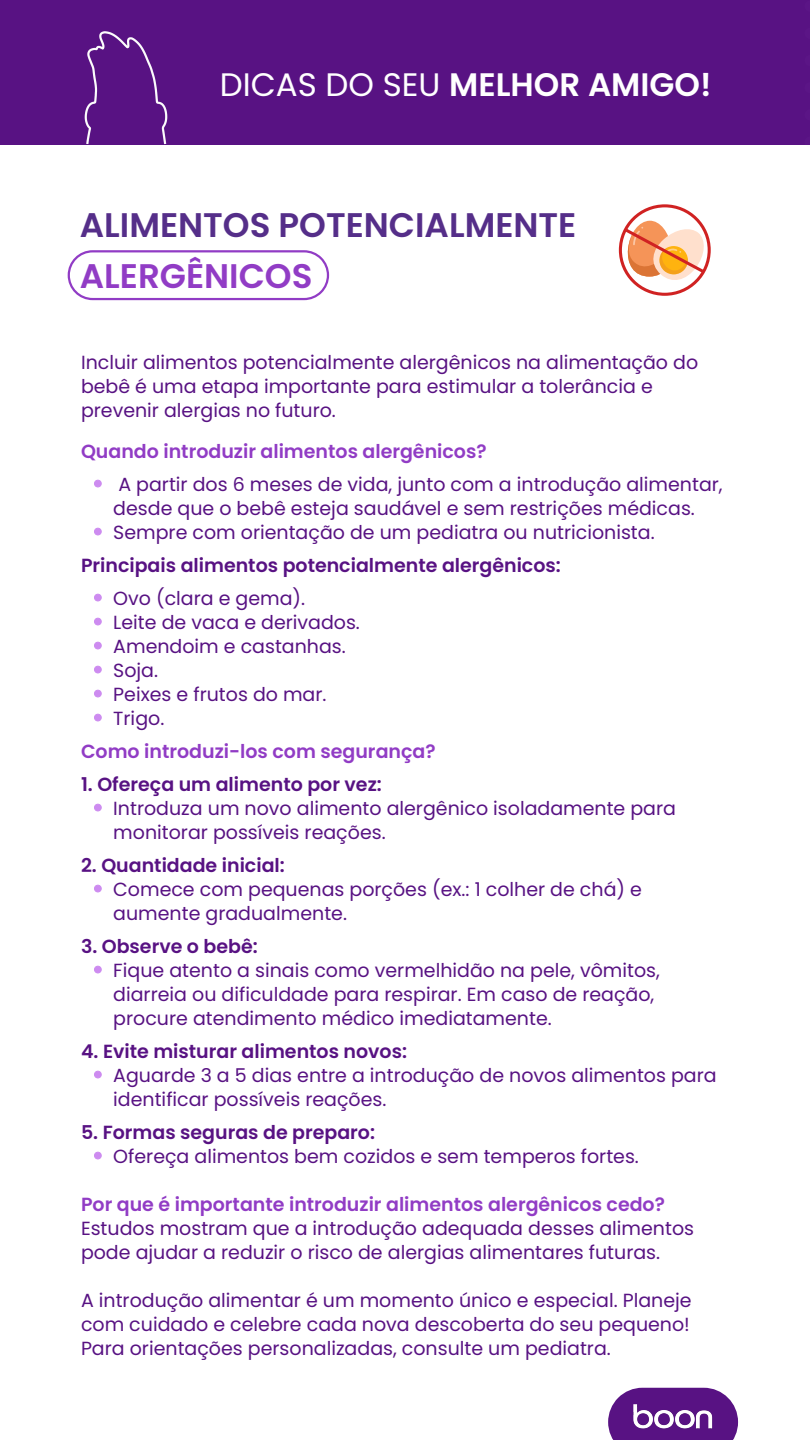
<style>
.page{position:relative;width:810px;height:1440px;background:#fff}
.page>*{position:absolute;margin:0;border:0;box-sizing:border-box;transform-origin:0 0}
.t1{font:600 34.1px/51px "Poppins";color:#552e89}
.t2{font:600 32.5px "Poppins";color:#fff}
.t3{font:19px/24px "Poppins";color:#581283}
.t4{font:600 19px "Poppins";color:#581283}
.t5{font:600 19px "Poppins";color:#913cc5}
.s1{font-weight:400}
.s2{color:#913cc5}
</style>
<div class="page">
<svg style="left:68px;top:250px;width:261px;height:50px"></svg>
<div style="left:0;top:0;width:810px;height:144px;background:#581283"></div>
<img style="left:84px;top:31px;width:84px;height:113px">
<svg style="left:608px;top:1388px;width:130px;height:52px;background:#6f3394"></svg>
<img style="left:631px;top:1400px;width:84px;height:33px">
<svg style="left:94px;top:480px;width:8px;height:7px"></svg>
<svg style="left:94px;top:528px;width:8px;height:7px"></svg>
<svg style="left:94px;top:594px;width:8px;height:7px"></svg>
<svg style="left:94px;top:618px;width:8px;height:7px"></svg>
<svg style="left:94px;top:642px;width:8px;height:7px"></svg>
<svg style="left:94px;top:666px;width:8px;height:7px"></svg>
<svg style="left:94px;top:690px;width:8px;height:7px"></svg>
<svg style="left:94px;top:714px;width:8px;height:7px"></svg>
<svg style="left:94px;top:804px;width:8px;height:7px"></svg>
<svg style="left:94px;top:885px;width:8px;height:7px"></svg>
<svg style="left:94px;top:966px;width:8px;height:7px"></svg>
<svg style="left:94px;top:1071px;width:8px;height:7px"></svg>
<svg style="left:94px;top:1152px;width:8px;height:7px"></svg>
<svg style="left:619px;top:204px;width:92px;height:92px"></svg>
<p class="t2" style="left:220px;top:62px;width:493px"><span class="s1">DICAS DO SEU</span> MELHOR AMIGO!</p>
<p class="t1" style="left:80px;top:199px;width:498px">ALIMENTOS POTENCIALMENTE<br><span class="s2">ALERGÊNICOS</span></p>
<p class="t3" style="left:81px;top:351px;width:619px">Incluir alimentos potencialmente alergênicos na alimentação do bebê é uma etapa importante para estimular a tolerância e prevenir alergias no futuro.</p>
<h1 class="t5" style="left:81px;top:438px;width:407px">Quando introduzir alimentos alergênicos?</h1>
<p class="t3" style="left:113px;top:472px;width:611px">A partir dos 6 meses de vida, junto com a introdução alimentar, desde que o bebê esteja saudável e sem restrições médicas.</p>
<p class="t3" style="left:113px;top:520px;width:543px">Sempre com orientação de um pediatra ou nutricionista.</p>
<h3 class="t4" style="left:81px;top:552px;width:481px">Principais alimentos potencialmente alergênicos:</h3>
<p class="t3" style="left:113px;top:586px;width:193px">Ovo (clara e gema).</p>
<p class="t3" style="left:113px;top:610px;width:248px">Leite de vaca e derivados.</p>
<h3 class="t3" style="left:113px;top:634px;width:234px">Amendoim e castanhas.</h3>
<p class="t3" style="left:113px;top:658px;width:46px">Soja.</p>
<p class="t3" style="left:113px;top:682px;width:215px">Peixes e frutos do mar.</p>
<p class="t3" style="left:113px;top:706px;width:53px">Trigo.</p>
<p class="t5" style="left:81px;top:738px;width:356px">Como introduzi-los com segurança?</p>
<p class="t4" style="left:81px;top:771px;width:302px">1. Ofereça um alimento por vez:</p>
<p class="t3" style="left:113px;top:796px;width:564px">Introduza um novo alimento alergênico isoladamente para monitorar possíveis reações.</p>
<h3 class="t4" style="left:81px;top:852px;width:205px">2. Quantidade inicial:</h3>
<h3 class="t3" style="left:113px;top:877px;width:530px">Comece com pequenas porções (ex.: 1 colher de chá) e aumente gradualmente.</h3>
<p class="t4" style="left:81px;top:933px;width:178px">3. Observe o bebê:</p>
<h3 class="t3" style="left:113px;top:958px;width:548px">Fique atento a sinais como vermelhidão na pele, vômitos, diarreia ou dificuldade para respirar. Em caso de reação, procure atendimento médico imediatamente.</h3>
<p class="t4" style="left:81px;top:1038px;width:328px">4. Evite misturar alimentos novos:</p>
<p class="t3" style="left:113px;top:1063px;width:605px">Aguarde 3 a 5 dias entre a introdução de novos alimentos para identificar possíveis reações.</p>
<h3 class="t4" style="left:81px;top:1119px;width:296px">5. Formas seguras de preparo:</h3>
<p class="t3" style="left:113px;top:1144px;width:527px">Ofereça alimentos bem cozidos e sem temperos fortes.</p>
<h3 class="t5" style="left:81px;top:1191px;width:585px">Por que é importante introduzir alimentos alergênicos cedo?</h3>
<p class="t3" style="left:81px;top:1216px;width:615px">Estudos mostram que a introdução adequada desses alimentos pode ajudar a reduzir o risco de alergias alimentares futuras.</p>
<h3 class="t3" style="left:81px;top:1288px;width:612px;text-align:justify">A introdução alimentar é um momento único e especial. Planeje com cuidado e celebre cada nova descoberta do seu pequeno!<br>Para orientações personalizadas, consulte um pediatra.</h3>
</div>
